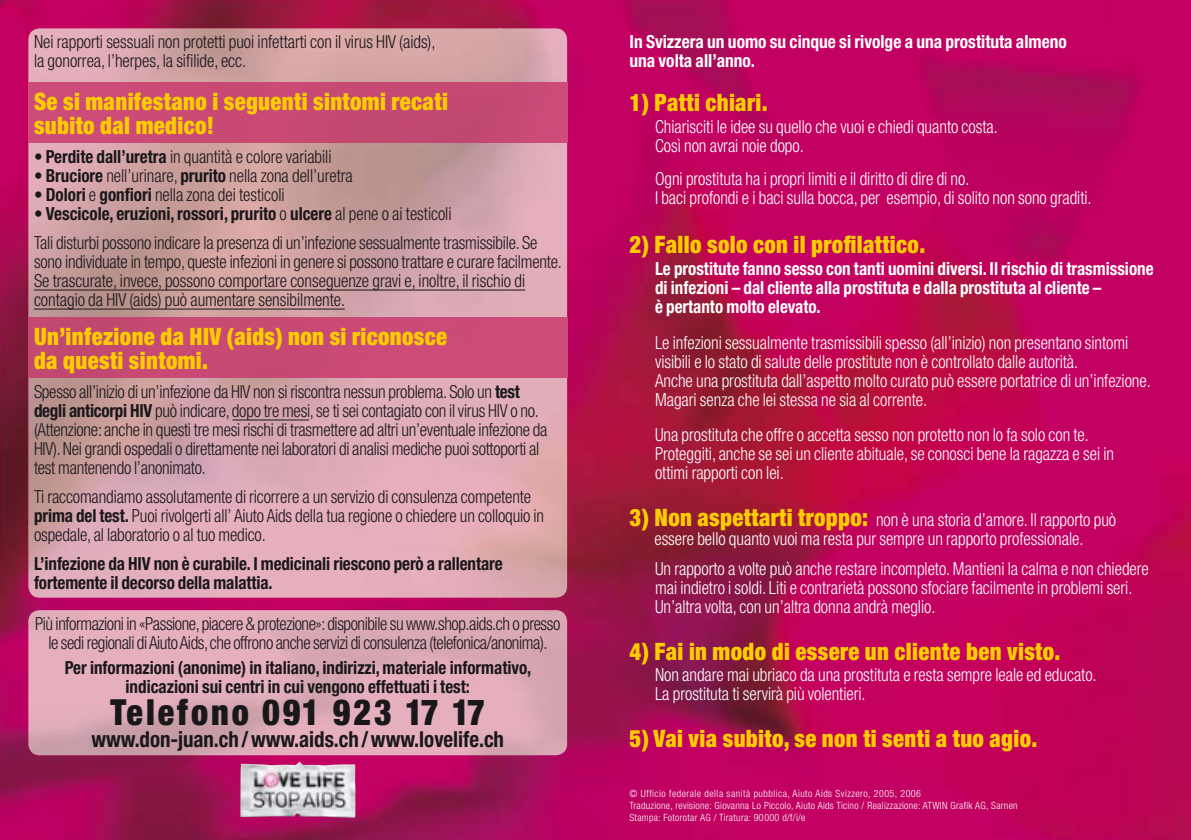
<style>
.page{position:relative;width:1191px;height:840px;background:#fff}
.page>*{position:absolute;margin:0;border:0;box-sizing:border-box;transform-origin:0 0}
.t1{font:900 condensed 36px "Helvetica Neue LT";letter-spacing:.085em;color:#1a171b;scale:.95 1}
.t2{font:900 condensed 24px/24px "Helvetica Neue LT";letter-spacing:.015em;color:#fecc00;scale:.95 1}
.t3{font:700 condensed 22px "Helvetica Neue LT";color:#1a171b;scale:.95 1}
.t4{font:300 condensed 18px/19px "Helvetica Neue LT";letter-spacing:-.01em;color:#1a171b;scale:.95 1}
.t5{font:300 condensed 18px/19px "Helvetica Neue LT";color:#fff;scale:.95 1}
.t6{font:700 condensed 18px/19px "Helvetica Neue LT";color:#1a171b;text-align:center;scale:.95 1}
.t7{font:700 condensed 18px/19px "Helvetica Neue LT";color:#fff;scale:.95 1}
.t8{font:700 condensed 18px/19px "Helvetica Neue LT";color:#fff}
.t9{font:300 condensed 10px/12px "Helvetica Neue LT";letter-spacing:.03em;color:#fff}
.s1{font-weight:700}
.s2{font-weight:900;font-size:24px;color:#fecc00}
</style>
<div class="page">
<img style="left:0;top:0;width:1191px;height:68px">
<img style="left:0;top:68px;width:67px;height:771px">
<img style="left:567px;top:68px;width:484px;height:491px">
<img style="left:1051px;top:68px;width:140px;height:771px">
<img style="left:67px;top:559px;width:985px;height:71px">
<img style="left:561px;top:630px;width:491px;height:209px">
<img style="left:67px;top:753px;width:494px;height:86px">
<img style="left:240px;top:761px;width:115px;height:56px">
<img style="left:28px;top:28px;width:539px;height:569px">
<div style="left:28px;top:82px;width:539px;height:60px;background:#c84a74"></div>
<img style="left:28px;top:609px;width:539px;height:145px;border-radius:11px">
<div style="left:28px;top:317px;width:539px;height:60px;background:#c84a74"></div>
<hr style="left:34px;top:289px;width:491px;height:1px;background:#1a171b">
<hr style="left:34px;top:308px;width:311px;height:1px;background:#1a171b">
<hr style="left:232px;top:419px;width:77px;height:1px;background:#1a171b">
<p class="t4" style="left:34px;top:34px;width:424px">Nei rapporti sessuali non protetti puoi infettarti con il virus HIV (aids), la gonorrea, l’herpes, la sifilide, ecc.</p>
<h2 class="t2" style="left:34px;top:92px;width:437px">Se si manifestano i seguenti sintomi recati subito dal medico!</h2>
<p class="t4" style="left:34px;top:149px;width:315px"><span class="s1">• Perdite dall’uretra</span> in quantità e colore variabili</p>
<p class="t4" style="left:34px;top:168px;width:337px"><span class="s1">• Bruciore</span> nell’urinare, <span class="s1">prurito</span> nella zona dell’uretra</p>
<p class="t4" style="left:34px;top:187px;width:265px"><span class="s1">• Dolori</span> e <span class="s1">gonfiori</span> nella zona dei testicoli</p>
<p class="t4" style="left:34px;top:201px;width:531px;line-height:29px"><span class="s1">• Vescicole, eruzioni, rossori, prurito</span> o <span class="s1">ulcere</span> al pene o ai testicoli<br>Tali disturbi possono indicare la presenza di un’infezione sessualmente trasmissibile. Se</p>
<p class="t4" style="left:34px;top:254px;width:557px">sono individuate in tempo, queste infezioni in genere si possono trattare e curare facilmente.<br>Se trascurate, invece, possono comportare conseguenze gravi e, inoltre, il rischio di contagio da HIV (aids) può aumentare sensibilmente.</p>
<h2 class="t2" style="left:34px;top:326px;width:436px">Un’infezione da HIV (aids) non si riconosce da questi sintomi.</h2>
<p class="t4" style="left:34px;top:383px;width:542px">Spesso all’inizio di un’infezione da HIV non si riscontra nessun problema. Solo un <span class="s1">test degli anticorpi HIV</span> può indicare, dopo tre mesi, se ti sei contagiato con il virus HIV o no. (Attenzione: anche in questi tre mesi rischi di trasmettere ad altri un’eventuale infezione da HIV). Nei grandi ospedali o direttamente nei laboratori di analisi mediche puoi sottoporti al test mantenendo l’anonimato.</p>
<p class="t4" style="left:34px;top:488px;width:538px">Ti raccomandiamo assolutamente di ricorrere a un servizio di consulenza competente <span class="s1">prima del test.</span> Puoi rivolgerti all’ Aiuto Aids della tua regione o chiedere un colloquio in ospedale, al laboratorio o al tuo medico.</p>
<p class="t6" style="left:34px;top:555px;width:495px;text-align:left">L’infezione da HIV non è curabile. I medicinali riescono però a rallentare fortemente il decorso della malattia.</p>
<p class="t4" style="left:35px;top:615px;width:554px;text-align:center">Più informazioni in «Passione, piacere &amp; protezione»: disponibile su www.shop.aids.ch o presso le sedi regionali di Aiuto Aids, che offrono anche servizi di consulenza (telefonica/anonima).</p>
<p class="t6" style="left:65px;top:659px;width:492px">Per informazioni (anonime) in italiano, indirizzi, materiale informativo, indicazioni sui centri in cui vengono effettuati i test:</p>
<h1 class="t1" style="left:110px;top:698px;width:396px">Telefono 091 923 17 17</h1>
<p class="t3" style="left:91px;top:730px;width:436px">www.don-juan.ch / www.aids.ch / www.lovelife.ch</p>
<p class="t8" style="left:629px;top:34px;width:439px">In Svizzera un uomo su cinque si rivolge a una prostituta almeno una volta all’anno.</p>
<h2 class="t2" style="left:629px;top:92px;width:147px">1) Patti chiari.</h2>
<p class="t5" style="left:655px;top:118px;width:362px">Chiarisciti le idee su quello che vuoi e chiedi quanto costa.<br>Così non avrai noie dopo.</p>
<p class="t5" style="left:655px;top:170px;width:461px">Ogni prostituta ha i propri limiti e il diritto di dire di no.<br>I baci profondi e i baci sulla bocca, per esempio, di solito non sono graditi.</p>
<h2 class="t2" style="left:629px;top:235px;width:313px">2) Fallo solo con il profilattico.</h2>
<p class="t7" style="left:655px;top:261px;width:526px">Le prostitute fanno sesso con tanti uomini diversi. Il rischio di trasmissione di infezioni – dal cliente alla prostituta e dalla prostituta al cliente –<br>è pertanto molto elevato.</p>
<p class="t5" style="left:655px;top:334px;width:523px">Le infezioni sessualmente trasmissibili spesso (all’inizio) non presentano sintomi visibili e lo stato di salute delle prostitute non è controllato dalle autorità.<br>Anche una prostituta dall’aspetto molto curato può essere portatrice di un’infezione.<br>Magari senza che lei stessa ne sia al corrente.</p>
<p class="t5" style="left:655px;top:426px;width:485px">Una prostituta che offre o accetta sesso non protetto non lo fa solo con te.<br>Proteggiti, anche se sei un cliente abituale, se conosci bene la ragazza e sei in ottimi rapporti con lei.</p>
<p class="t5" style="left:629px;top:511px;width:514px;text-align:center"><span class="s2">3) Non aspettarti troppo:</span> non è una storia d’amore. Il rapporto può essere bello quanto vuoi ma resta pur sempre un rapporto professionale.</p>
<p class="t5" style="left:655px;top:560px;width:521px">Un rapporto a volte può anche restare incompleto. Mantieni la calma e non chiedere mai indietro i soldi. Liti e contrarietà possono sfociare facilmente in problemi seri.<br>Un’altra volta, con un’altra donna andrà meglio.</p>
<h2 class="t2" style="left:629px;top:640px;width:455px">4) Fai in modo di essere un cliente ben visto.</h2>
<p class="t5" style="left:655px;top:666px;width:466px">Non andare mai ubriaco da una prostituta e resta sempre leale ed educato.<br>La prostituta ti servirà più volentieri.</p>
<h2 class="t2" style="left:629px;top:728px;width:431px">5) Vai via subito, se non ti senti a tuo agio.</h2>
<p class="t9" style="left:629px;top:787px;width:390px">© Ufficio federale della sanità pubblica, Aiuto Aids Svizzero, 2005, 2006<br>Traduzione, revisione: Giovanna Lo Piccolo, Aiuto Aids Ticino / Realizzazione: ATWIN Grafik AG, Sarnen<br>Stampa: Fotorotar AG / Tiratura: 90000 d/f/i/e</p>
</div>
